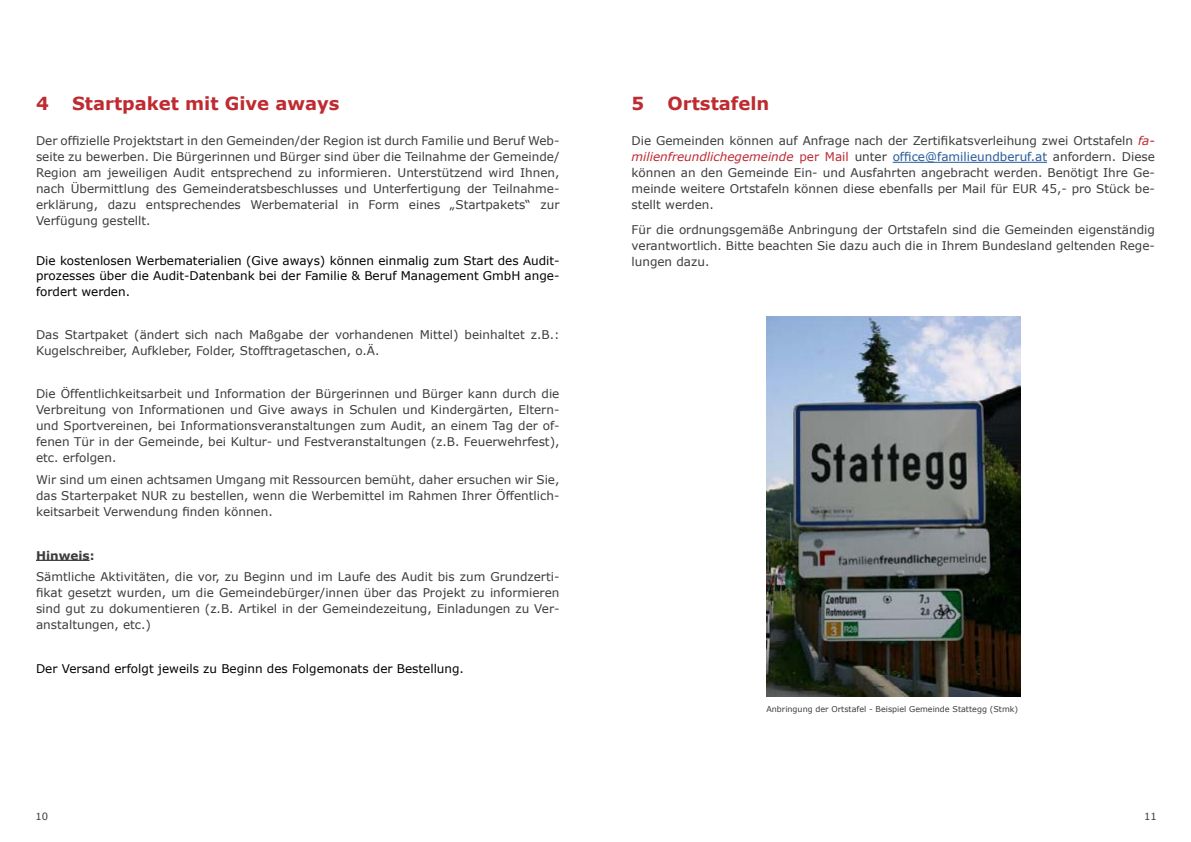
<style>
.page{position:relative;width:1191px;height:842px;background:#fff}
.page>*{position:absolute;margin:0;border:0;box-sizing:border-box;transform-origin:0 0}
.t1{font:700 18px "Verdana";color:#be2b31}
.t2{font:12px/16px "Verdana";color:#3c3c3b;text-align:justify}
.t3{font:12px/14.4px "Verdana";color:#000}
.t4{font:700 12px "Verdana";color:#3c3c3b}
.t5{font:10px "Verdana";color:#3c3c3b}
.t6{font:8px "Verdana";color:#3c3c3b}
.s1{font-style:italic;color:#bc2831}
.s2{color:#bc2831}
.s3{color:#275b9b}
</style>
<div class="page">
<hr style="left:36px;top:560px;width:54px;height:1px;background:#3c3c3b">
<hr style="left:892px;top:162px;width:155px;height:1px;background:#275b9b">
<img style="left:766px;top:316px;width:254px;height:380px">
<h1 class="t1" style="left:36px;top:92px;width:14px">4</h1>
<h1 class="t1" style="left:72px;top:92px;width:269px">Startpaket mit Give aways</h1>
<p class="t2" style="left:36px;top:133px;width:525px">Der offizielle Projektstart in den Gemeinden/der Region ist durch Familie und Beruf Web&shy;seite zu bewerben. Die Bürgerinnen und Bürger sind über die Teilnahme der Gemeinde/ Region am jeweiligen Audit entsprechend zu informieren. Unterstützend wird Ihnen, nach Übermittlung des Gemeinderatsbeschlusses und Unterfertigung der Teilnahme&shy;erklärung, dazu entsprechendes Werbematerial in Form eines „Startpakets“ zur Verfügung gestellt.</p>
<p class="t3" style="left:36px;top:254px;width:525px">Die kostenlosen Werbematerialien (Give aways) können einmalig zum Start des Audit&shy;prozesses über die Audit-Datenbank bei der Familie &amp; Beruf Management GmbH ange-</p>
<p class="t3" style="left:36px;top:284px;width:96px">fordert werden.</p>
<p class="t2" style="left:36px;top:327px;width:525px">Das Startpaket (ändert sich nach Maßgabe der vorhandenen Mittel) beinhaltet z.B.:<br>Kugelschreiber, Aufkleber, Folder, Stofftragetaschen, o.Ä.</p>
<p class="t2" style="left:36px;top:386px;width:525px">Die Öffentlichkeitsarbeit und Information der Bürgerinnen und Bürger kann durch die Verbreitung von Informationen und Give aways in Schulen und Kindergärten, Eltern&shy;und Sportvereinen, bei Informationsveranstaltungen zum Audit, an einem Tag der of&shy;fenen Tür in der Gemeinde, bei Kultur- und Festveranstaltungen (z.B. Feuerwehrfest), etc. erfolgen.</p>
<p class="t2" style="left:36px;top:472px;width:525px">Wir sind um einen achtsamen Umgang mit Ressourcen bemüht, daher ersuchen wir Sie, das Starterpaket NUR zu bestellen, wenn die Werbemittel im Rahmen Ihrer Öffentlich&shy;keitsarbeit Verwendung finden können.</p>
<p class="t4" style="left:36px;top:547px;width:60px">Hinweis:</p>
<p class="t2" style="left:36px;top:569px;width:525px">Sämtliche Aktivitäten, die vor, zu Beginn und im Laufe des Audit bis zum Grundzerti&shy;fikat gesetzt wurden, um die Gemeindebürger/innen über das Projekt zu informieren sind gut zu dokumentieren (z.B. Artikel in der Gemeindezeitung, Einladungen zu Ver&shy;anstaltungen, etc.)</p>
<p class="t3" style="left:36px;top:661px;width:429px">Der Versand erfolgt jeweils zu Beginn des Folgemonats der Bestellung.</p>
<h1 class="t1" style="left:631px;top:92px;width:14px">5</h1>
<h1 class="t1" style="left:667px;top:92px;width:103px">Ortstafeln</h1>
<p class="t2" style="left:631px;top:133px;width:525px">Die Gemeinden können auf Anfrage nach der Zertifikatsverleihung zwei Ortstafeln <span class="s1">fa&shy;milienfreundlichegemeinde</span> <span class="s2">per Mail</span> unter <span class="s3">office@familieundberuf.at</span> anfordern. Diese können an den Gemeinde Ein- und Ausfahrten angebracht werden. Benötigt Ihre Ge&shy;meinde weitere Ortstafeln können diese ebenfalls per Mail für EUR 45,- pro Stück be&shy;stellt werden.</p>
<p class="t2" style="left:631px;top:222px;width:525px">Für die ordnungsgemäße Anbringung der Ortstafeln sind die Gemeinden eigenständig verantwortlich. Bitte beachten Sie dazu auch die in Ihrem Bundesland geltenden Rege&shy;lungen dazu.</p>
<p class="t6" style="left:766px;top:704px;width:253px">Anbringung der Ortstafel - Beispiel Gemeinde Stattegg (Stmk)</p>
<p class="t5" style="left:35px;top:809px;width:14px">10</p>
<p class="t5" style="left:1144px;top:809px;width:14px">11</p>
</div>
